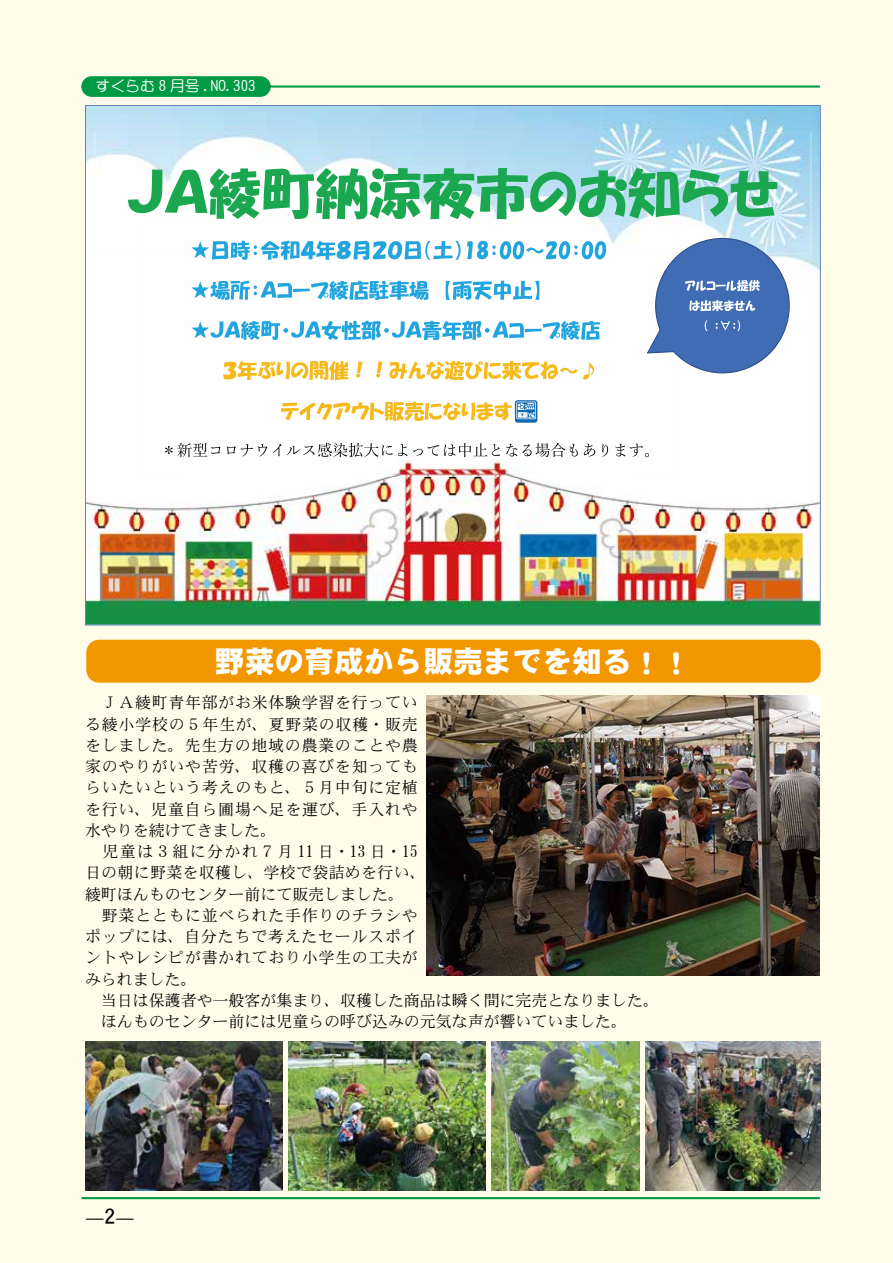
<style>
.page{position:relative;width:893px;height:1263px;background:#fffdea}
.page>*{position:absolute;margin:0;border:0;box-sizing:border-box;transform-origin:0 0}
.t1{font:29.7px "DF Gothic EB WIN RKSJ H";color:#fff}
.t2{font:21.3px "Minion Pro";color:#000}
.t3{font:15.9px/21.3px "DFHS Mincho W3 WIN RKSJ H";letter-spacing:.045em;color:#000}
.t4{font:14.85px "DF Maru Gothic Md WIN RKSJ H";color:#fff}
.s1{font-family:"DFHS Gothic W5 WIN RKSJ H"}
</style>
<div class="page">
<hr style="left:82px;top:85px;width:738px;height:3px;background:#094">
<hr style="left:82px;top:1197px;width:738px;height:2px;background:#094">
<div style="left:82px;top:77px;width:188px;height:19px;background:#094;border-radius:10px"></div>
<div style="left:82px;top:77px;width:188px;height:20px;border:1px solid #094;border-radius:10px"></div>
<img style="left:85px;top:105px;width:736px;height:520px">
<img style="left:94px;top:132px;width:718px;height:123px">
<svg style="left:128px;top:168px;width:649px;height:51px;background:#79caa0"></svg>
<div style="left:141px;top:224px;width:539px;height:50px;background:#fefefe"></div>
<div style="left:141px;top:274px;width:49px;height:203px;background:#fefefe"></div>
<div style="left:630px;top:274px;width:50px;height:203px;background:#fefefe"></div>
<img style="left:189px;top:476px;width:442px;height:1px">
<img style="left:141px;top:254px;width:506px;height:1px">
<svg style="left:191px;top:241px;width:270px;height:19px;background:#94d3ee"></svg>
<svg style="left:467px;top:241px;width:139px;height:18px;background:#9ed7ef"></svg>
<svg style="left:191px;top:281px;width:237px;height:19px;background:#94d3ee"></svg>
<svg style="left:446px;top:281px;width:93px;height:19px;background:#91d1ee"></svg>
<svg style="left:191px;top:321px;width:409px;height:19px;background:#9ad5ef"></svg>
<svg style="left:223px;top:361px;width:371px;height:19px;background:#f9e09c"></svg>
<svg style="left:281px;top:400px;width:256px;height:23px;background:#eedfae"></svg>
<svg style="left:165px;top:443px;width:484px;height:14px;background:#dadada"></svg>
<svg style="left:647px;top:230px;width:151px;height:148px;background:#85a1ce"></svg>
<div style="left:86px;top:640px;width:735px;height:43px;background:#f39700;border-radius:13px"></div>
<img style="left:492px;top:1041px;width:148px;height:150px">
<img style="left:289px;top:1041px;width:197px;height:150px">
<img style="left:86px;top:1041px;width:197px;height:150px">
<img style="left:646px;top:1041px;width:175px;height:150px">
<img style="left:426px;top:696px;width:394px;height:279px">
<p class="t4" style="left:96px;top:79px;width:161px">すくらむ 8 月号 .NO.303</p>
<h1 class="t1" style="left:215px;top:646px;width:478px">野菜の育成から販売までを知る!!</h1>
<p class="t3" style="left:85px;top:692px;width:576px">　ＪＡ綾町青年部がお米体験学習を行ってい<br>る綾小学校の５年生が、夏野菜の収穫・販売<br>をしました。先生方の地域の農業のことや農<br>家のやりがいや苦労、収穫の喜びを知っても<br>らいたいという考えのもと、５月中旬に定植<br>を行い、児童自ら圃場へ足を運び、手入れや<br>水やりを続けてきました。<br>　児童は３組に分かれ７月 11 日・13 日・15<br>日の朝に野菜を収穫し、学校で袋詰めを行い、<br>綾町ほんものセンター前にて販売しました。<br>　野菜とともに並べられた手作りのチラシや<br>ポップには、自分たちで考えたセールスポイ<br>ントやレシピが書かれており小学生の工夫が<br>みられました。<br>　当日は保護者や一般客が集まり、収穫した商品は瞬く間に完売となりました。　ほんものセンター前には児童らの呼び込みの元気な声が響いていました。</p>
<h2 class="t2" style="left:85px;top:1202px;width:51px">— —<span class="s1">2</span></h2>
</div>
